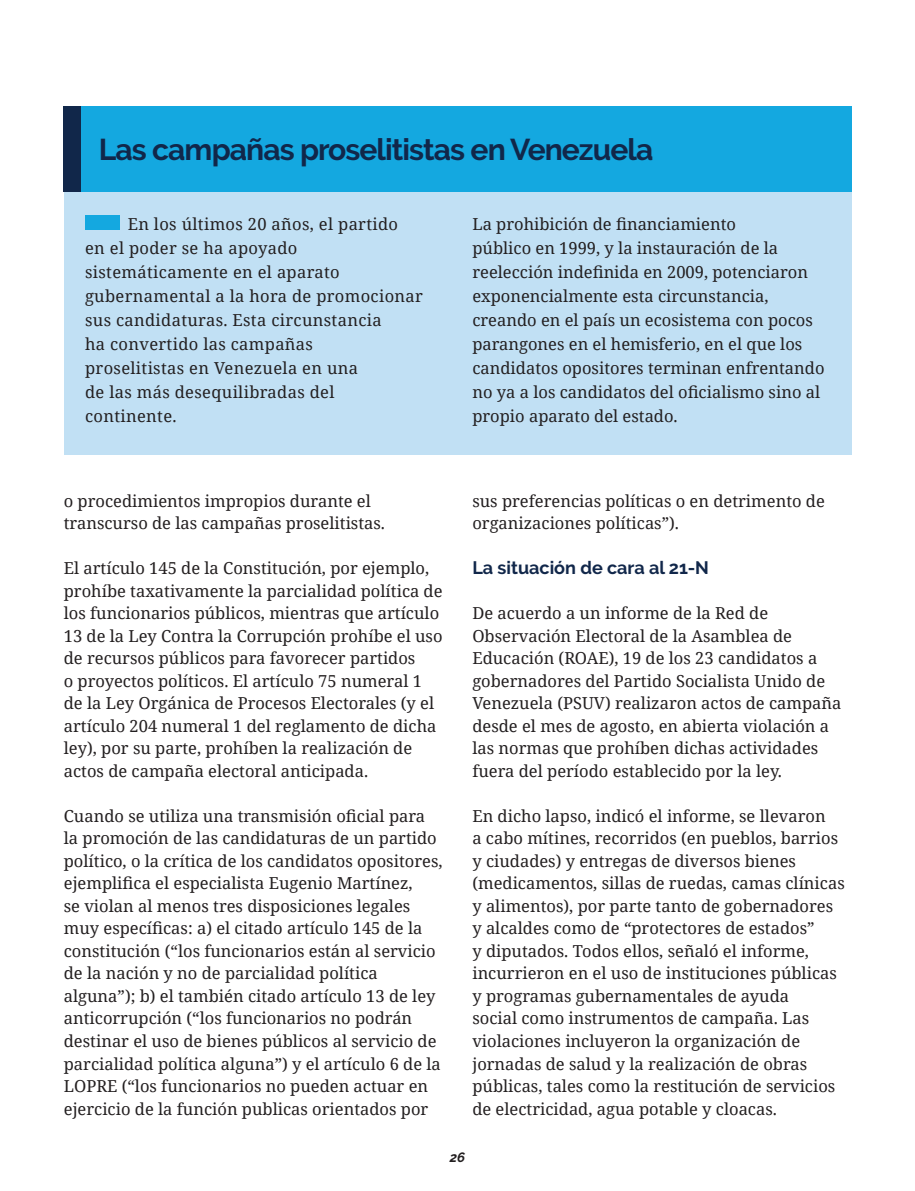
<style>
.page{position:relative;width:915px;height:1191px;background:#fff}
.page>*{position:absolute;margin:0;border:0;box-sizing:border-box;transform-origin:0 0}
.t1{font:700 30px "Raleway";letter-spacing:-.03em;color:#11274a}
.Subtitulo{font:700 18px "Raleway";color:#11274a}
.Texto_1{font:16.5px/22.5px "Noto Serif";color:#231f20}
.Texto_1-2{font:16.5px/24px "Noto Serif";letter-spacing:.02em;color:#231f20}
.t2{font:italic 700 13.5px "Raleway";color:#231f20}
</style>
<div class="page">
<div style="left:64px;top:191px;width:786px;height:264px;background:#c1e0f4"></div>
<div style="left:85px;top:215px;width:34px;height:15px;background:#14a8e0"></div>
<div style="left:64px;top:106px;width:786px;height:85px;background:#14a8e0"></div>
<div style="left:64px;top:106px;width:17px;height:85px;background:#11274a"></div>
<p class="t1" style="left:99px;top:132px;width:555px">Las campañas proselitistas en Venezuela</p>
<p class="Texto_1-2" style="left:85px;top:212px;width:339px;text-indent:43px">En los últimos 20 años, el partido<br>en el poder se ha apoyado sistemáticamente en el aparato gubernamental a la hora de promocionar sus candidaturas. Esta circunstancia<br>ha convertido las campañas<br>proselitistas en Venezuela en una<br>de las más desequilibradas del continente.</p>
<p class="Texto_1" style="left:472px;top:212px;width:353px;line-height:24px">La prohibición de financiamiento<br>público en 1999, y la instauración de la reelección indefinida en 2009, potenciaron exponencialmente esta circunstancia, creando en el país un ecosistema con pocos parangones en el hemisferio, en el que los candidatos opositores terminan enfrentando no ya a los candidatos del oficialismo sino al propio aparato del estado.</p>
<p class="Texto_1" style="left:64px;top:489px;width:322px">o procedimientos impropios durante el transcurso de las campañas proselitistas.</p>
<p class="Texto_1" style="left:64px;top:556px;width:380px">El artículo 145 de la Constitución, por ejemplo, prohíbe taxativamente la parcialidad política de los funcionarios públicos, mientras que artículo 13 de la Ley Contra la Corrupción prohíbe el uso de recursos públicos para favorecer partidos<br>o proyectos políticos. El artículo 75 numeral 1 de la Ley Orgánica de Procesos Electorales (y el artículo 204 numeral 1 del reglamento de dicha ley), por su parte, prohíben la realización de actos de campaña electoral anticipada.</p>
<p class="Texto_1" style="left:64px;top:804px;width:380px">Cuando se utiliza una transmisión oficial para la promoción de las candidaturas de un partido político, o la crítica de los candidatos opositores, ejemplifica el especialista Eugenio Martínez,<br>se violan al menos tres disposiciones legales muy específicas: a) el citado artículo 145 de la constitución (“los funcionarios están al servicio de la nación y no de parcialidad política alguna”); b) el también citado artículo 13 de ley anticorrupción (“los funcionarios no podrán destinar el uso de bienes públicos al servicio de parcialidad política alguna”) y el artículo 6 de la LOPRE (“los funcionarios no pueden actuar en ejercicio de la función publicas orientados por</p>
<p class="Texto_1" style="left:472px;top:489px;width:354px">sus preferencias políticas o en detrimento de organizaciones políticas”).</p>
<p class="Subtitulo" style="left:472px;top:557px;width:238px">La situación de cara al 21-N</p>
<p class="Texto_1" style="left:472px;top:601px;width:370px">De acuerdo a un informe de la Red de Observación Electoral de la Asamblea de Educación (ROAE), 19 de los 23 candidatos a gobernadores del Partido Socialista Unido de Venezuela (PSUV) realizaron actos de campaña desde el mes de agosto, en abierta violación a las normas que prohíben dichas actividades fuera del período establecido por la ley.</p>
<p class="Texto_1" style="left:472px;top:804px;width:374px">En dicho lapso, indicó el informe, se llevaron<br>a cabo mítines, recorridos (en pueblos, barrios y ciudades) y entregas de diversos bienes (medicamentos, sillas de ruedas, camas clínicas y alimentos), por parte tanto de gobernadores y alcaldes como de “protectores de estados”<br>y diputados. Todos ellos, señaló el informe, incurrieron en el uso de instituciones públicas y programas gubernamentales de ayuda<br>social como instrumentos de campaña. Las violaciones incluyeron la organización de jornadas de salud y la realización de obras públicas, tales como la restitución de servicios de electricidad, agua potable y cloacas.</p>
<p class="t2" style="left:449px;top:1149px;width:17px">26</p>
</div>
